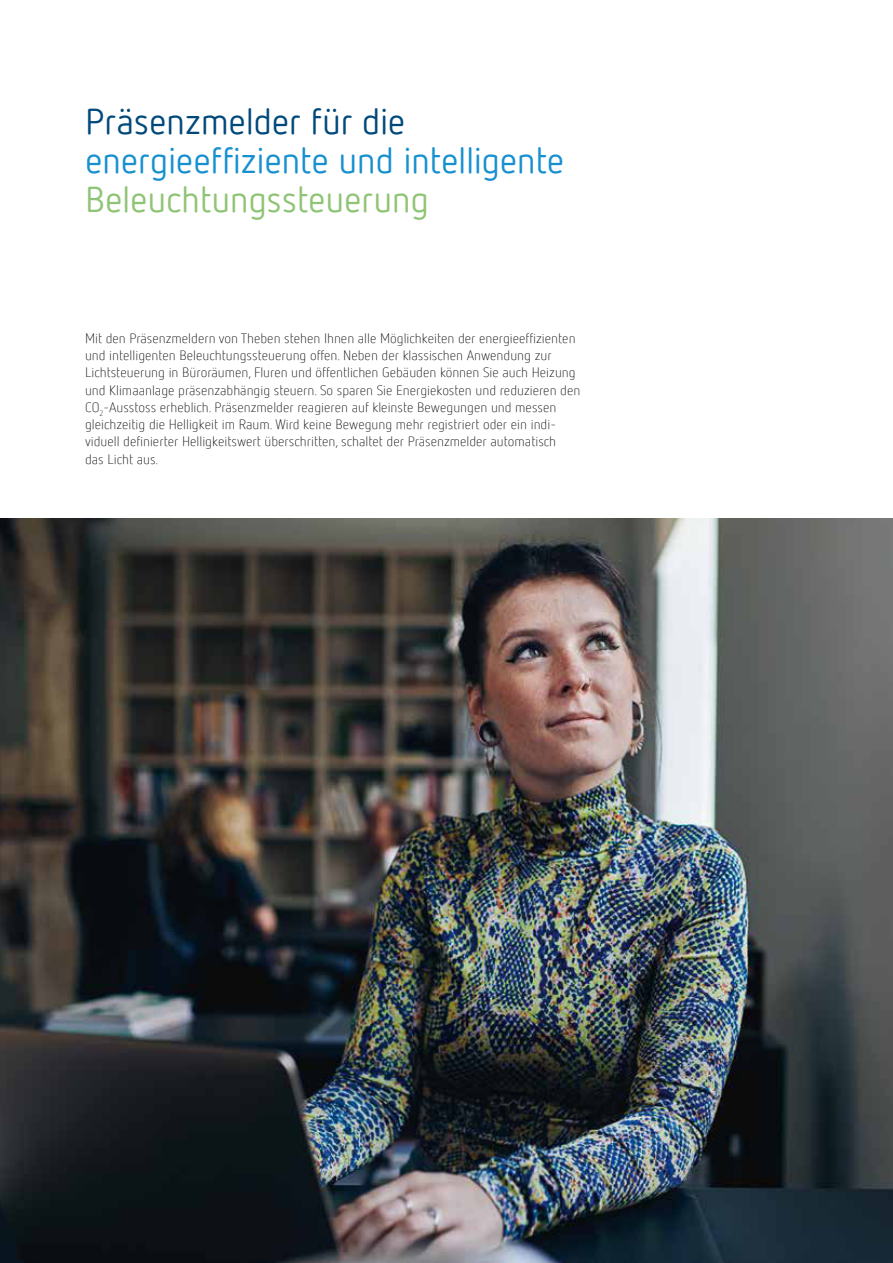
<style>
.page{position:relative;width:893px;height:1263px;background:#fff}
.page>*{position:absolute;margin:0;border:0;box-sizing:border-box;transform-origin:0 0}
.t1{font:36px "Netto Offc Pro";letter-spacing:-.015em;color:#1790d0}
.t2{font:36px "Netto Offc Pro";letter-spacing:-.01em;color:#8fc475}
.t3{font:36px "Netto Offc Pro";letter-spacing:-.01em;color:#00497b}
.t4{font:300 13.5px/17.2px "Netto Offc Pro";color:#000}
</style>
<div class="page">
<img style="left:0;top:518px;width:893px;height:745px">
<h1 class="t3" style="left:85px;top:103px;width:322px">Präsenzmelder für die</h1>
<h1 class="t1" style="left:85px;top:137px;width:481px">energieef昀椀ziente und intelligente</h1>
<h1 class="t2" style="left:85px;top:181px;width:346px">Beleuchtungssteuerung</h1>
<p class="t4" style="left:85px;top:329px;width:497px">Mit den Präsenzmeldern von Theben stehen Ihnen alle Möglichkeiten der energieef昀椀zienten und intelligenten Beleuchtungssteuerung offen. Neben der klassischen Anwendung zur Lichtsteuerung in Büroräumen, Fluren und öffentlichen Gebäuden können Sie auch Heizung und Klimaanlage präsenzabhängig steuern. So sparen Sie Energiekosten und reduzieren den CO<sub>2</sub>-Ausstoss erheblich. Präsenzmelder reagieren auf kleinste Bewegungen und messen gleichzeitig die Helligkeit im Raum. Wird keine Bewegung mehr registriert oder ein indi&shy;viduell de昀椀nierter Helligkeitswert überschritten, schaltet der Präsenzmelder automatisch<br>das Licht aus.</p>
</div>
